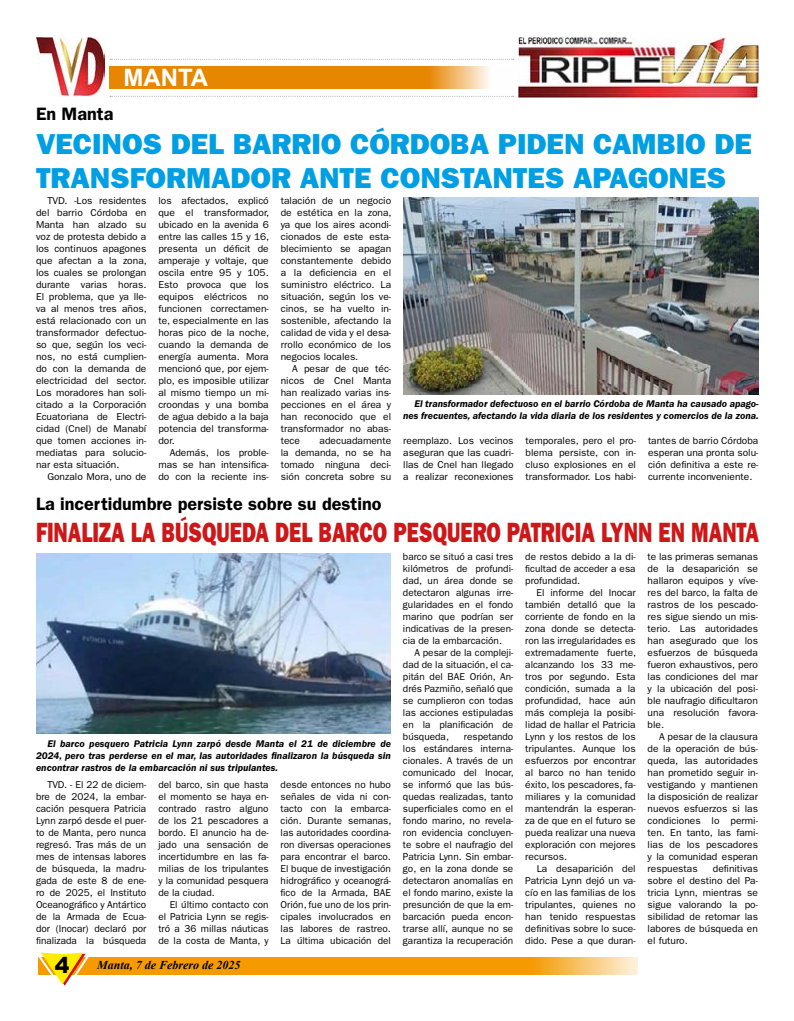
<style>
.page{position:relative;width:794px;height:1021px;background:#fff}
.page>*{position:absolute;margin:0;border:0;box-sizing:border-box;transform-origin:0 0}
.t1{font:29px/34px "ITC Franklin Gothic Std Hvy";color:#009fe3}
.t2{font:28px "ITC Franklin Gothic Std Hvy";color:#cd1719;scale:.73 1}
.t3{font:700 24px "Arial";color:#fff}
.t4{font:600 18px "ITC Franklin Gothic Std";color:#000}
.t5{font:italic 700 12px "Times New Roman";color:#000}
.t6{font:10px/12px "ITC Franklin Gothic Std";color:#000;text-align:justify}
.t7{font:italic 600 10px/12px "ITC Franklin Gothic Std";color:#000;text-align:right}
.s1{font-family:"Arial";font-weight:900;font-style:normal;font-size:22px}
</style>
<div class="page">
<svg style="left:91px;top:957px;width:547px;height:17px;fill:#f59a00"></svg>
<svg style="left:38px;top:952px;width:53px;height:33px"></svg>
<svg style="left:110px;top:96px;width:404px;height:1px"></svg>
<svg style="left:110px;top:66px;width:379px;height:23px;fill:#e78600"></svg>
<svg style="left:110px;top:59px;width:404px;height:1px"></svg>
<img style="left:36px;top:38px;width:68px;height:59px">
<img style="left:519px;top:38px;width:239px;height:59px">
<img style="left:403px;top:197px;width:355px;height:198px">
<img style="left:36px;top:553px;width:355px;height:180px">
<h3 class="t3" style="left:123px;top:61px;width:86px">MANTA</h3>
<h3 class="t4" style="left:36px;top:103px;width:79px">En Manta</h3>
<h1 class="t1" style="left:36px;top:127px;width:717px">VECINOS DEL BARRIO CÓRDOBA PIDEN CAMBIO DE<br>TRANSFORMADOR ANTE CONSTANTES APAGONES</h1>
<p class="t6" style="left:36px;top:195px;width:112px;text-indent:11px">TVD. -Los residentes del barrio Córdoba en Manta han alzado su voz de protesta debido a los continuos apagones que afectan a la zona, los cuales se prolongan durante varias horas.<br>El problema, que ya lle&shy;va al menos tres años, está relacionado con un transformador defectuo&shy;so que, según los veci&shy;nos, no está cumplien&shy;do con la demanda de electricidad del sector.<br>Los moradores han soli&shy;citado a la Corporación Ecuatoriana de Electri&shy;cidad (Cnel) de Manabí que tomen acciones in&shy;mediatas para solucio&shy;nar esta situación.</p>
<p class="t6" style="left:47px;top:471px;width:101px">Gonzalo Mora, uno de</p>
<p class="t6" style="left:158px;top:195px;width:112px">los afectados, explicó que el transformador, ubicado en la avenida 6 entre las calles 15 y 16, presenta un déficit de amperaje y voltaje, que oscila entre 95 y 105.<br>Esto provoca que los equipos eléctricos no funcionen correctamen&shy;te, especialmente en las horas pico de la noche, cuando la demanda de energía aumenta. Mora mencionó que, por ejem&shy;plo, es imposible utilizar al mismo tiempo un mi&shy;croondas y una bomba de agua debido a la baja potencia del transforma&shy;dor.</p>
<p class="t6" style="left:158px;top:447px;width:112px;text-indent:11px">Además, los proble&shy;mas se han intensifica&shy;do con la reciente ins-</p>
<p class="t6" style="left:281px;top:195px;width:112px">talación de un negocio de estética en la zona, ya que los aires acondi&shy;cionados de este esta&shy;blecimiento se apagan constantemente debido a la deficiencia en el suministro eléctrico. La situación, según los ve&shy;cinos, se ha vuelto in&shy;sostenible, afectando la calidad de vida y el desa&shy;rrollo económico de los negocios locales.</p>
<p class="t6" style="left:281px;top:363px;width:112px;text-indent:11px">A pesar de que téc&shy;nicos de Cnel Manta han realizado varias ins&shy;pecciones en el área y han reconocido que el transformador no abas&shy;tece</p>
<p class="t7" style="left:403px;top:397px;width:357px">El transformador defectuoso en el barrio Córdoba de Manta ha causado apago&shy;nes frecuentes, afectando la vida diaria de los residentes y comercios de la zona.</p>
<p class="t6" style="left:281px;top:435px;width:112px;text-indent:39px">adecuadamente la demanda, no se ha tomado ninguna deci&shy;sión concreta sobre su</p>
<p class="t6" style="left:403px;top:434px;width:112px">reemplazo. Los vecinos aseguran que las cuadri&shy;llas de Cnel han llegado a realizar reconexiones</p>
<p class="t6" style="left:525px;top:434px;width:112px">temporales, pero el pro&shy;blema persiste, con in&shy;cluso explosiones en el transformador. Los habi-</p>
<p class="t6" style="left:648px;top:434px;width:112px">tantes de barrio Córdoba esperan una pronta solu&shy;ción definitiva a este re&shy;currente inconveniente.</p>
<h3 class="t4" style="left:36px;top:493px;width:347px">La incertidumbre persiste sobre su destino</h3>
<h2 class="t2" style="left:36px;top:516px;width:992px">FINALIZA LA BÚSQUEDA DEL BARCO PESQUERO PATRICIA LYNN EN MANTA</h2>
<p class="t7" style="left:36px;top:737px;width:356px;text-align:justify;text-indent:11px">El barco pesquero Patricia Lynn zarpó desde Manta el 21 de diciembre de 2024, pero tras perderse en el mar, las autoridades finalizaron la búsqueda sin encontrar rastros de la embarcación ni sus tripulantes.</p>
<p class="t6" style="left:36px;top:778px;width:112px;text-indent:11px">TVD. - El 22 de diciem&shy;bre de 2024, la embar&shy;cación pesquera Patricia Lynn zarpó desde el puer&shy;to de Manta, pero nunca regresó. Tras más de un mes de intensas labores de búsqueda, la madru&shy;gada de este 8 de ene&shy;ro de 2025, el Instituto Oceanográfico y Antártico de la Armada de Ecua&shy;dor (Inocar) declaró por finalizada la búsqueda</p>
<p class="t6" style="left:158px;top:778px;width:112px">del barco, sin que hasta el momento se haya en&shy;contrado rastro alguno de los 21 pescadores a bordo. El anuncio ha de&shy;jado una sensación de incertidumbre en las fa&shy;milias de los tripulantes y la comunidad pesquera de la ciudad.</p>
<p class="t6" style="left:158px;top:898px;width:112px;text-indent:11px">El último contacto con el Patricia Lynn se regis&shy;tró a 36 millas náuticas de la costa de Manta, y</p>
<p class="t5" style="left:55px;top:956px;width:187px"><span class="s1">4</span> Manta, 7 de Febrero de 2025</p>
<p class="t6" style="left:281px;top:778px;width:112px">desde entonces no hubo señales de vida ni con&shy;tacto con la embarca&shy;ción. Durante semanas, las autoridades coordina&shy;ron diversas operaciones para encontrar el barco.<br>El buque de investigación hidrográfico y oceanográ&shy;fico de la Armada, BAE Orión, fue uno de los prin&shy;cipales involucrados en las labores de rastreo.<br>La última ubicación del</p>
<p class="t6" style="left:403px;top:551px;width:112px">barco se situó a casi tres kilómetros de profundi&shy;dad, un área donde se detectaron algunas irre&shy;gularidades en el fondo marino que podrían ser indicativas de la presen&shy;cia de la embarcación.</p>
<p class="t6" style="left:403px;top:647px;width:112px;text-indent:11px">A pesar de la compleji&shy;dad de la situación, el ca&shy;pitán del BAE Orión, An&shy;drés Pazmiño, señaló que se cumplieron con todas las acciones estipuladas en la planificación de búsqueda,</p>
<p class="t6" style="left:403px;top:731px;width:112px;text-indent:61px">respetando los estándares interna&shy;cionales. A través de un comunicado del Inocar, se informó que las bús&shy;quedas realizadas, tanto superficiales como en el fondo marino, no revela&shy;ron evidencia concluyen&shy;te sobre el naufragio del Patricia Lynn. Sin embar&shy;go, en la zona donde se detectaron anomalías en el fondo marino, existe la presunción de que la em&shy;barcación pueda encon&shy;trarse allí, aunque no se garantiza la recuperación</p>
<p class="t6" style="left:525px;top:551px;width:112px">de restos debido a la di&shy;ficultad de acceder a esa profundidad.</p>
<p class="t6" style="left:525px;top:587px;width:112px;text-indent:11px">El informe del Inocar también detalló que la corriente de fondo en la zona donde se detecta&shy;ron las irregularidades es extremadamente fuerte, alcanzando los 33 me&shy;tros por segundo. Esta condición, sumada a la profundidad, hace aún más compleja la posibi&shy;lidad de hallar el Patricia Lynn y los restos de los tripulantes. Aunque los esfuerzos por encontrar al barco no han tenido éxito, los pescadores, fa&shy;miliares y la comunidad mantendrán la esperan&shy;za de que en el futuro se pueda realizar una nueva exploración con mejores recursos.</p>
<p class="t6" style="left:525px;top:863px;width:112px;text-indent:11px">La desaparición del Patricia Lynn dejó un va&shy;cío en las familias de los tripulantes, quienes no han tenido respuestas definitivas sobre lo suce&shy;dido. Pese a que duran-</p>
<p class="t6" style="left:647px;top:551px;width:112px">te las primeras semanas de la desaparición se hallaron equipos y víve&shy;res del barco, la falta de rastros de los pescado&shy;res sigue siendo un mis&shy;terio. Las autoridades han asegurado que los esfuerzos de búsqueda fueron exhaustivos, pero las condiciones del mar y la ubicación del posi&shy;ble naufragio dificultaron una resolución favora&shy;ble.</p>
<p class="t6" style="left:647px;top:731px;width:112px;text-indent:11px">A pesar de la clausura de la operación de bús&shy;queda, las autoridades han prometido seguir in&shy;vestigando y mantienen la disposición de realizar nuevos esfuerzos si las condiciones lo permi&shy;ten. En tanto, las fami&shy;lias de los pescadores y la comunidad esperan respuestas</p>
<p class="t6" style="left:647px;top:863px;width:112px;text-indent:65px">definitivas sobre el destino del Pa&shy;tricia Lynn, mientras se sigue valorando la po&shy;sibilidad de retomar las labores de búsqueda en el futuro.</p>
</div>
